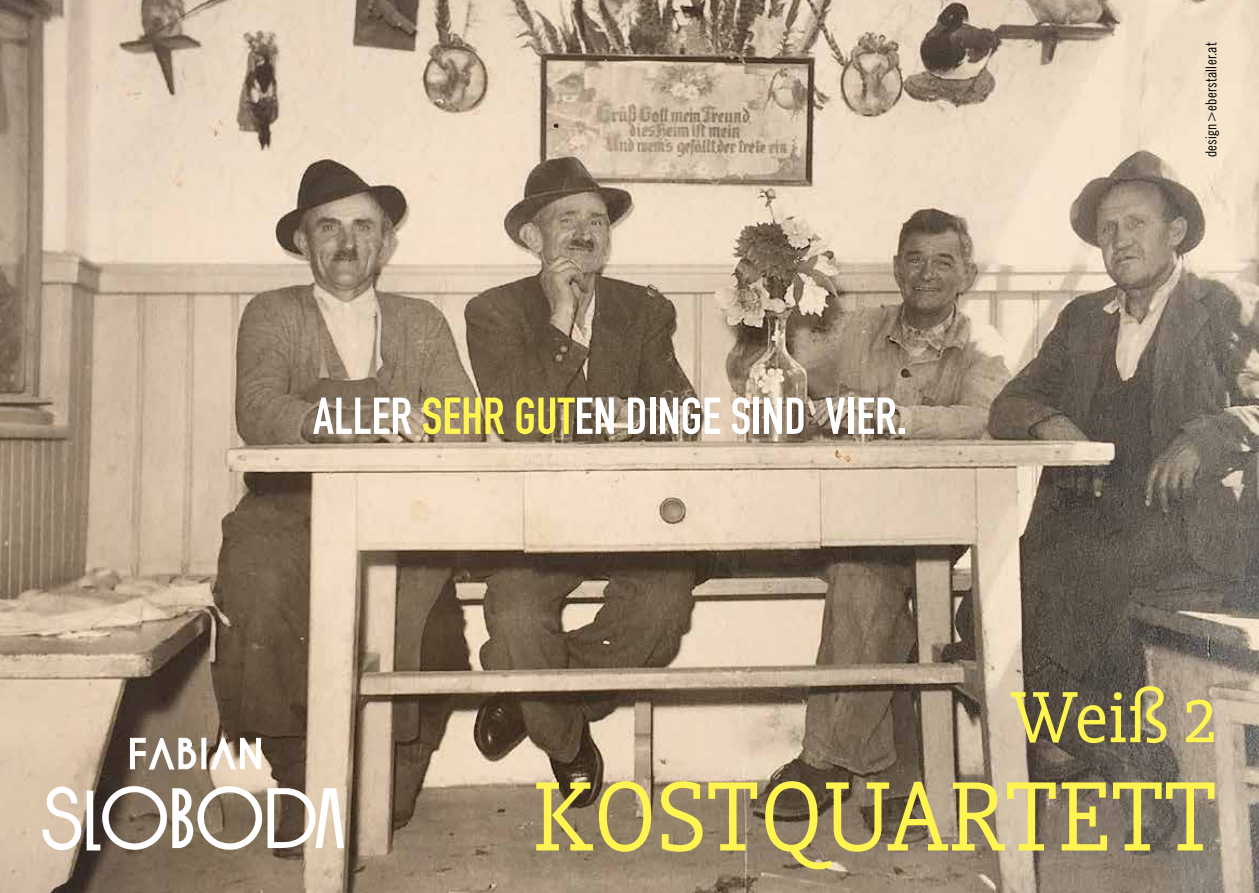
<style>
.page{position:relative;width:1259px;height:893px;background:#fff}
.page>*{position:absolute;margin:0;border:0;box-sizing:border-box;transform-origin:0 0}
.t1{font:102px "Slabo 27 px";color:#fff450}
.t2{font:75px "Slabo 27 px";color:#fff450}
.t3{font:700 51px "DIN Condensed";color:#fff}
.t4{font:condensed 15px "News Gothic BT";letter-spacing:.02em;color:#000}
.s1{color:#fff450}
</style>
<div class="page">
<img style="left:0;top:0;width:1259px;height:893px">
<svg style="left:43px;top:786px;width:38px;height:65px"></svg>
<svg style="left:87px;top:786px;width:257px;height:64px"></svg>
<svg style="left:130px;top:738px;width:131px;height:32px"></svg>
<p class="t3" style="left:313px;top:386px;width:595px">ALLER <span class="s1">SEHR GUT</span>EN DINGE SIND VIER.</p>
<p class="t4" style="left:1202px;top:157px;width:116px;rotate:-90deg">design&gt;eberstaller.at</p>
<h2 class="t2" style="left:1011px;top:674px;width:207px">Weiß 2</h2>
<h1 class="t1" style="left:532px;top:757px;width:686px">KOSTQUARTETT</h1>
</div>
